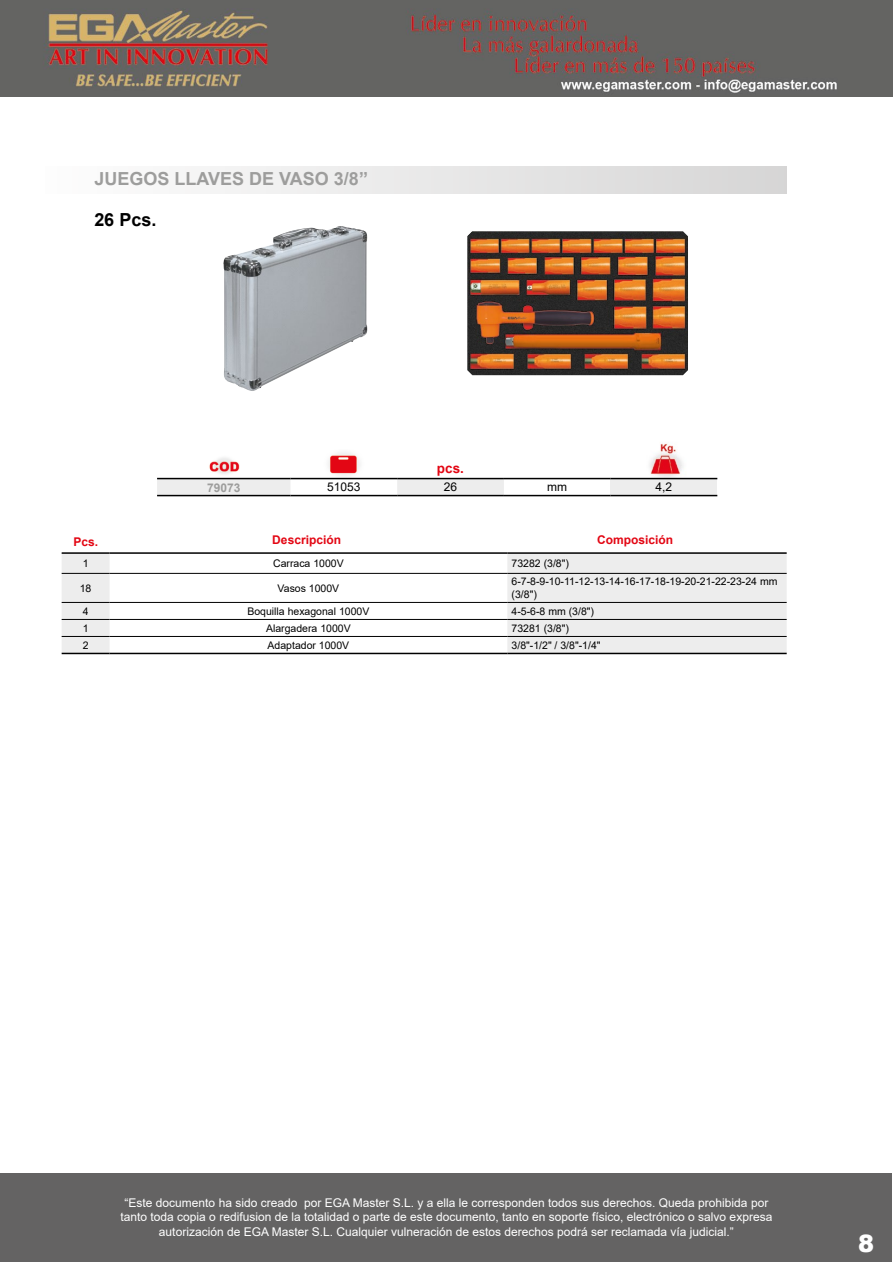
<style>
.page{position:relative;width:893px;height:1263px;background:#fff}
.page>*{position:absolute;margin:0;border:0;box-sizing:border-box;transform-origin:0 0}
.t1{font:900 24px "Arial";color:#fff}
.t2{font:700 18px "Arial";color:#9d9d9c}
.t3{font:700 18px "Arial";color:#000}
.t4{font:700 13.5px "Arial";color:#e30613}
.t5{font:12px/14.4px "Arial";color:#fff;text-align:center}
.t6{font:700 12px "Arial";color:#e30613}
.t7{font:12px "Arial";color:#000}
.t8{font:700 12px "Arial";color:#9d9d9c}
.t9{font:10.5px/12.6px "Arial";color:#000}
</style>
<div class="page">
<div style="left:1px;top:1174px;width:891px;height:88px;background:#646363"></div>
<img style="left:0;top:0;width:893px;height:97px">
<img style="left:204px;top:458px;width:38px;height:20px">
<img style="left:643px;top:443px;width:44px;height:35px">
<img style="left:322px;top:453px;width:44px;height:25px">
<div style="left:45px;top:166px;width:742px;height:28px;background:linear-gradient(to right,#fdfdfd,#d6d5d5)"></div>
<svg style="left:157px;top:479px;width:347px;height:16px"></svg>
<div style="left:611px;top:479px;width:106px;height:17px;background:#ededed"></div>
<hr style="left:157px;top:478px;width:133px;height:1px;background:#000">
<hr style="left:290px;top:478px;width:107px;height:1px;background:#000">
<hr style="left:397px;top:478px;width:107px;height:1px;background:#000">
<hr style="left:504px;top:478px;width:107px;height:1px;background:#000">
<hr style="left:611px;top:478px;width:106px;height:1px;background:#000">
<hr style="left:157px;top:495px;width:133px;height:1px;background:#000">
<hr style="left:290px;top:495px;width:107px;height:1px;background:#000">
<hr style="left:397px;top:495px;width:107px;height:1px;background:#000">
<hr style="left:504px;top:495px;width:107px;height:1px;background:#000">
<hr style="left:611px;top:495px;width:106px;height:1px;background:#000">
<img style="left:467px;top:231px;width:221px;height:144px">
<svg style="left:62px;top:554px;width:725px;height:99px"></svg>
<hr style="left:62px;top:552px;width:48px;height:2px;background:#000">
<hr style="left:110px;top:552px;width:397px;height:2px;background:#000">
<hr style="left:507px;top:552px;width:280px;height:2px;background:#000">
<hr style="left:62px;top:573px;width:48px;height:1px;background:#000">
<hr style="left:110px;top:573px;width:397px;height:1px;background:#000">
<hr style="left:507px;top:573px;width:280px;height:1px;background:#000">
<hr style="left:62px;top:602px;width:48px;height:1px;background:#000">
<hr style="left:110px;top:602px;width:397px;height:1px;background:#000">
<hr style="left:507px;top:602px;width:280px;height:1px;background:#000">
<hr style="left:62px;top:653px;width:48px;height:1px;background:#000">
<hr style="left:110px;top:653px;width:397px;height:1px;background:#000">
<hr style="left:507px;top:653px;width:280px;height:1px;background:#000">
<hr style="left:62px;top:619px;width:48px;height:1px;background:#000">
<hr style="left:110px;top:619px;width:397px;height:1px;background:#000">
<hr style="left:507px;top:619px;width:280px;height:1px;background:#000">
<hr style="left:62px;top:636px;width:48px;height:1px;background:#000">
<hr style="left:110px;top:636px;width:397px;height:1px;background:#000">
<hr style="left:507px;top:636px;width:280px;height:1px;background:#000">
<img style="left:223px;top:226px;width:145px;height:165px">
<h2 class="t2" style="left:94px;top:166px;width:275px">JUEGOS LLAVES DE VASO 3/8”</h2>
<h2 class="t3" style="left:94px;top:207px;width:64px">26 Pcs.</h2>
<p class="t4" style="left:437px;top:459px;width:29px">pcs.</p>
<p class="t8" style="left:207px;top:479px;width:35px">79073</p>
<p class="t7" style="left:327px;top:479px;width:35px">51053</p>
<p class="t7" style="left:444px;top:479px;width:15px">26</p>
<p class="t7" style="left:547px;top:479px;width:21px">mm</p>
<p class="t7" style="left:656px;top:479px;width:18px">4,2</p>
<p class="t6" style="left:73px;top:533px;width:26px">Pcs.</p>
<p class="t6" style="left:272px;top:531px;width:70px">Descripción</p>
<p class="t6" style="left:597px;top:531px;width:78px">Composición</p>
<p class="t9" style="left:83px;top:557px;width:7px">1</p>
<p class="t9" style="left:273px;top:557px;width:72px">Carraca 1000V</p>
<p class="t9" style="left:512px;top:557px;width:59px">73282 (3/8")</p>
<p class="t9" style="left:80px;top:582px;width:13px">18</p>
<p class="t9" style="left:278px;top:582px;width:63px">Vasos 1000V</p>
<p class="t9" style="left:512px;top:575px;width:267px">6-7-8-9-10-11-12-13-14-16-17-18-19-20-21-22-23-24 mm (3/8")</p>
<p class="t9" style="left:83px;top:605px;width:7px">4</p>
<p class="t9" style="left:247px;top:605px;width:123px">Boquilla hexagonal 1000V</p>
<p class="t9" style="left:512px;top:605px;width:84px">4-5-6-8 mm (3/8")</p>
<p class="t9" style="left:83px;top:622px;width:7px">1</p>
<p class="t9" style="left:266px;top:622px;width:86px">Alargadera 1000V</p>
<p class="t9" style="left:512px;top:622px;width:59px">73281 (3/8")</p>
<p class="t9" style="left:83px;top:638px;width:7px">2</p>
<p class="t9" style="left:268px;top:638px;width:83px">Adaptador 1000V</p>
<p class="t9" style="left:512px;top:638px;width:91px">3/8"-1/2" / 3/8"-1/4"</p>
<p class="t5" style="left:121px;top:1195px;width:653px">“Este documento ha sido creado por EGA Master S.L. y a ella le corresponden todos sus derechos. Queda prohibida por tanto toda copia o redifusion de la totalidad o parte de este documento, tanto en soporte físico, electrónico o salvo expresa autorización de EGA Master S.L. Cualquier vulneración de estos derechos podrá ser reclamada vía judicial.”</p>
<h1 class="t1" style="left:858px;top:1226px;width:18px">8</h1>
</div>
